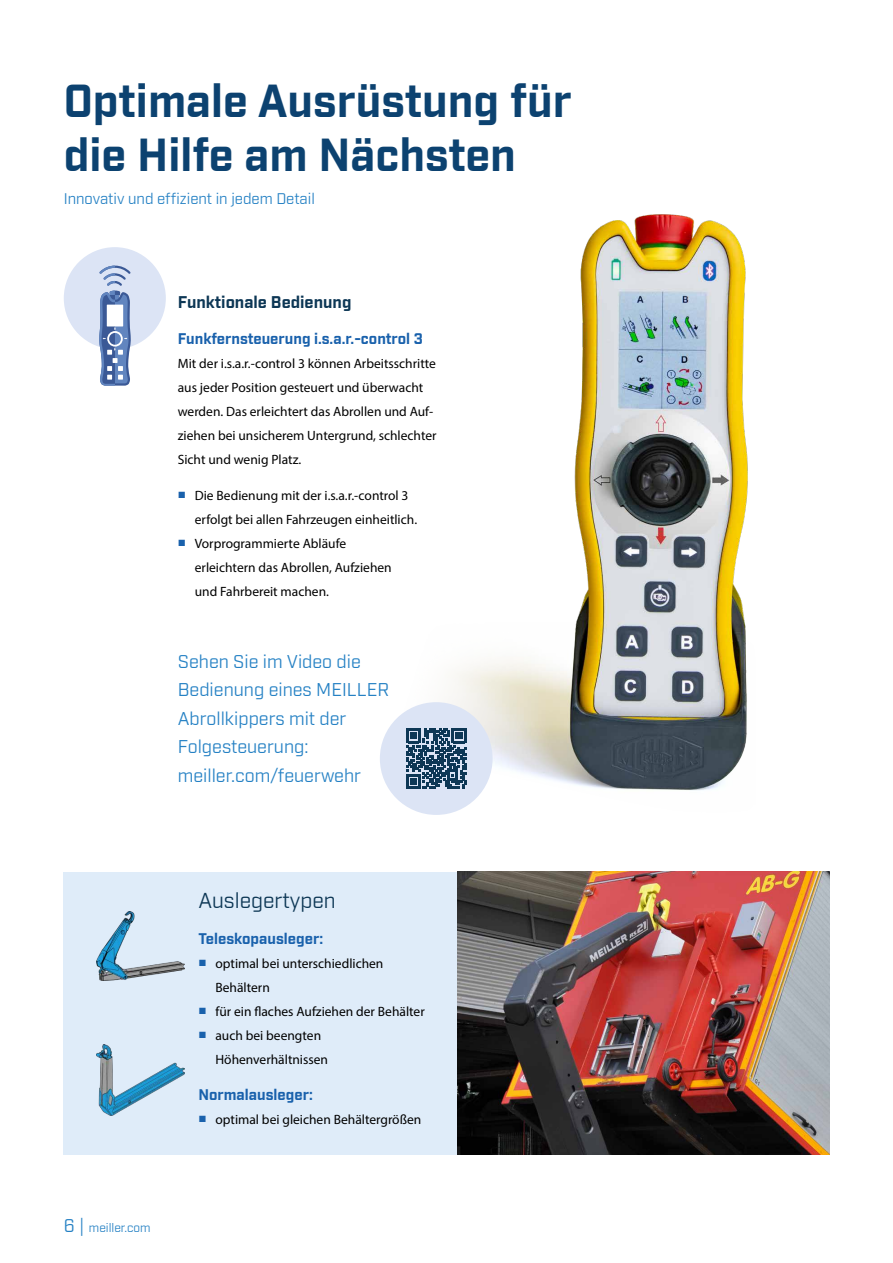
<style>
.page{position:relative;width:893px;height:1263px;background:#fff}
.page>*{position:absolute;margin:0;border:0;box-sizing:border-box;transform-origin:0 0}
.t1{font:700 45px/54px "Industry";color:#0c4270}
.t2{font:21px "Industry";color:#0d3755}
.t3{font:18px/28.5px "Industry";color:#2581c4}
.t4{font:700 16.5px "Industry";color:#0d3755}
.t5{font:700 15px "Industry";color:#1961ac}
.t6{font:15px "Industry";color:#2581c4}
.t7{font:13.5px/24px "Myriad Pro";color:#000}
.t8{font:12px "Industry";color:#2581c4}
.s1{font-family:"Arial";color:#1961ac}
.s2{font-size:18px}
</style>
<div class="page">
<img style="left:388px;top:214px;width:360px;height:601px">
<div style="left:64px;top:872px;width:393px;height:282px;background:#dfecf9"></div>
<div style="left:64px;top:247px;width:102px;height:102px;background:#dce4f5;border-radius:50%"></div>
<svg style="left:99px;top:265px;width:32px;height:121px"></svg>
<img style="left:457px;top:872px;width:372px;height:282px">
<img style="left:97px;top:912px;width:87px;height:69px">
<img style="left:97px;top:1044px;width:87px;height:71px">
<div style="left:380px;top:702px;width:113px;height:113px;background:#dce4f5;border-radius:50%"></div>
<svg style="left:406px;top:728px;width:60px;height:60px"></svg>
<h1 class="t1" style="left:64px;top:76px;width:510px">Optimale Ausrüstung für die Hilfe am Nächsten</h1>
<p class="t6" style="left:64px;top:189px;width:253px">Innovativ und effizient in jedem Detail</p>
<p class="t4" style="left:178px;top:292px;width:175px">Funktionale Bedienung</p>
<p class="t5" style="left:178px;top:329px;width:247px">Funkfernsteuerung i.s.a.r.-control 3</p>
<p class="t7" style="left:178px;top:351px;width:260px">Mit der i.s.a.r.-control 3 können Arbeitsschritte aus jeder Position gesteuert und überwacht werden. Das erleichtert das Abrollen und Auf&shy;ziehen bei unsicherem Untergrund, schlechter Sicht und wenig Platz.</p>
<p class="t7" style="left:195px;top:483px;width:224px;text-indent:-17px"><span class="s1">■</span> Die Bedienung mit der i.s.a.r.-control 3 erfolgt bei allen Fahrzeugen einheitlich.</p>
<p class="t7" style="left:195px;top:531px;width:198px;text-indent:-17px"><span class="s1">■</span> Vorprogrammierte Abläufe erleichtern das Abrollen, Aufziehen und Fahrbereit machen.</p>
<h3 class="t3" style="left:178px;top:647px;width:213px">Sehen Sie im Video die<br>Bedienung eines MEILLER<br>Abrollkippers mit der<br>Folgesteuerung: meiller.com/feuerwehr</h3>
<p class="t8" style="left:64px;top:1220px;width:88px"><span class="s2">6 |</span> meiller.com</p>
<h2 class="t2" style="left:198px;top:887px;width:139px">Auslegertypen</h2>
<p class="t5" style="left:198px;top:929px;width:126px">Teleskopausleger:</p>
<p class="t7" style="left:215px;top:951px;width:170px;text-indent:-17px"><span class="s1">■</span> optimal bei unterschiedlichen<br>Behältern</p>
<p class="t7" style="left:198px;top:999px;width:228px"><span class="s1">■</span> für ein flaches Aufziehen der Behälter</p>
<p class="t7" style="left:215px;top:1023px;width:114px;text-indent:-17px"><span class="s1">■</span> auch bei beengten<br>Höhenverhältnissen</p>
<p class="t5" style="left:198px;top:1085px;width:116px">Normalausleger:</p>
<p class="t7" style="left:198px;top:1107px;width:224px"><span class="s1">■</span> optimal bei gleichen Behältergrößen</p>
</div>
